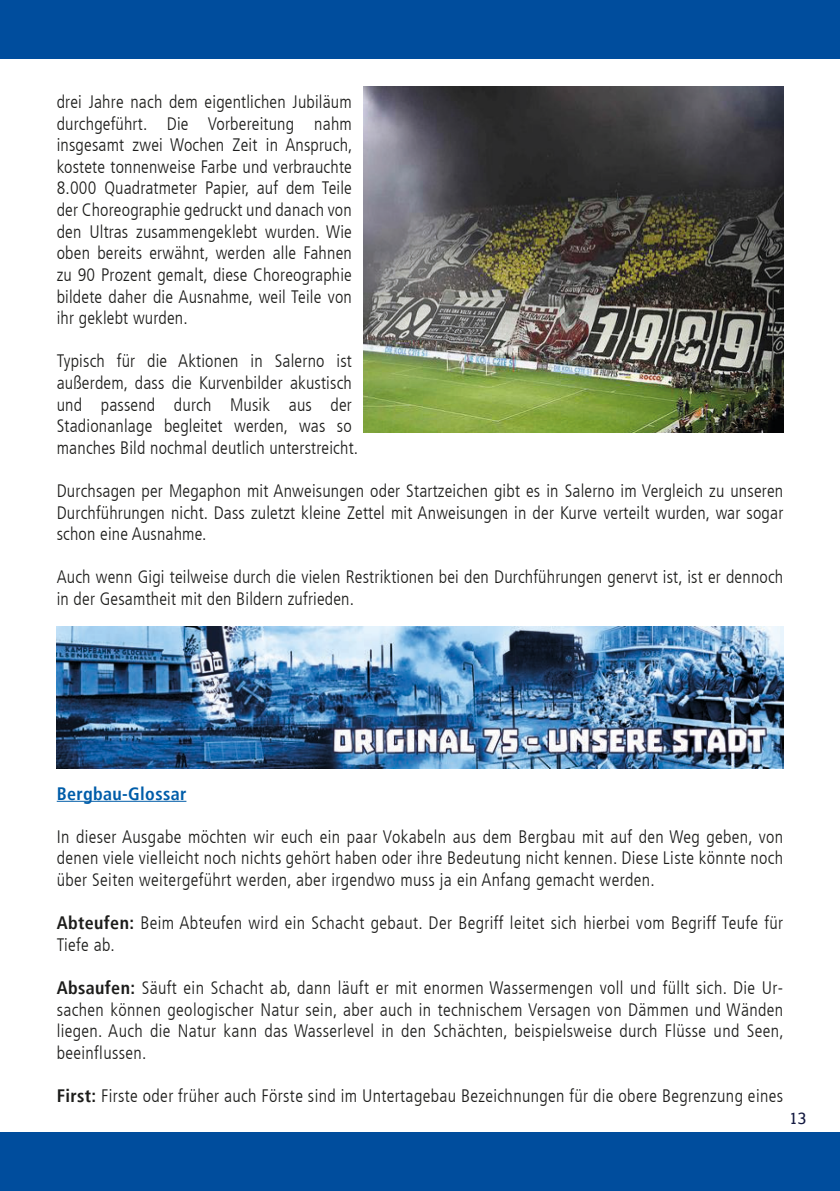
<style>
.page{position:relative;width:840px;height:1191px;background:#fff}
.page>*{position:absolute;margin:0;border:0;box-sizing:border-box;transform-origin:0 0}
._01_Fliestext{font:300 condensed 18px/21.6px "Frutiger LT";letter-spacing:.01em;color:#1d1d1b;text-align:justify}
._03_Subheadline_Rubriken{font:700 condensed 18px "Frutiger LT";letter-spacing:.02em;color:#005da9}
.t1{font:16px "Steinem";color:#131940}
.s1{font-weight:700}
</style>
<div class="page">
<hr style="left:57px;top:801px;width:129px;height:1px;background:#005da9">
<div style="left:0;top:0;width:839px;height:58px;background:#004d9d"></div>
<div style="left:0;top:1132px;width:839px;height:59px;background:#004d9d"></div>
<img style="left:363px;top:86px;width:419px;height:346px">
<img style="left:57px;top:626px;width:725px;height:143px">
<p class="_01_Fliestext" style="left:57px;top:91px;width:297px">drei Jahre nach dem eigentlichen Jubiläum durchgeführt. Die Vorbereitung nahm insgesamt zwei Wochen Zeit in Anspruch, kostete tonnenweise Farbe und verbrauchte 8.000 Quadratmeter Papier, auf dem Teile der Choreographie gedruckt und danach von den Ultras zusammengeklebt wurden. Wie oben bereits erwähnt, werden alle Fahnen zu 90 Prozent gemalt, diese Choreographie bildete daher die Ausnahme, weil Teile von ihr geklebt wurden.</p>
<p class="_01_Fliestext" style="left:57px;top:350px;width:303px;text-align:left">Typisch für die Aktionen in Salerno ist außerdem, dass die Kurvenbilder akustisch und passend durch Musik aus der Stadionanlage begleitet werden, was so manches Bild nochmal deutlich unterstreicht.</p>
<p class="_01_Fliestext" style="left:57px;top:480px;width:727px">Durchsagen per Megaphon mit Anweisungen oder Startzeichen gibt es in Salerno im Vergleich zu unseren Durchführungen nicht. Dass zuletzt kleine Zettel mit Anweisungen in der Kurve verteilt wurden, war sogar schon eine Ausnahme.</p>
<p class="_01_Fliestext" style="left:57px;top:566px;width:727px">Auch wenn Gigi teilweise durch die vielen Restriktionen bei den Durchführungen genervt ist, ist er dennoch in der Gesamtheit mit den Bildern zufrieden.</p>
<p class="_03_Subheadline_Rubriken" style="left:57px;top:782px;width:131px">Bergbau-Glossar</p>
<p class="_01_Fliestext" style="left:57px;top:826px;width:727px">In dieser Ausgabe möchten wir euch ein paar Vokabeln aus dem Bergbau mit auf den Weg geben, von denen viele vielleicht noch nichts gehört haben oder ihre Bedeutung nicht kennen. Diese Liste könnte noch über Seiten weitergeführt werden, aber irgendwo muss ja ein Anfang gemacht werden.</p>
<p class="_01_Fliestext" style="left:57px;top:912px;width:727px"><span class="s1">Abteufen:</span> Beim Abteufen wird ein Schacht gebaut. Der Begriff leitet sich hierbei vom Begriff Teufe für<br>Tiefe ab.</p>
<p class="_01_Fliestext" style="left:57px;top:977px;width:728px"><span class="s1">Absaufen:</span> Säuft ein Schacht ab, dann läuft er mit enormen Wassermengen voll und füllt sich. Die Ur&shy;sachen können geologischer Natur sein, aber auch in technischem Versagen von Dämmen und Wänden liegen. Auch die Natur kann das Wasserlevel in den Schächten, beispielsweise durch Flüsse und Seen, beeinflussen.</p>
<p class="_01_Fliestext" style="left:57px;top:1085px;width:727px"><span class="s1">First:</span> Firste oder früher auch Förste sind im Untertagebau Bezeichnungen für die obere Begrenzung eines</p>
<p class="t1" style="left:788px;top:1109px;width:19px">13</p>
</div>
